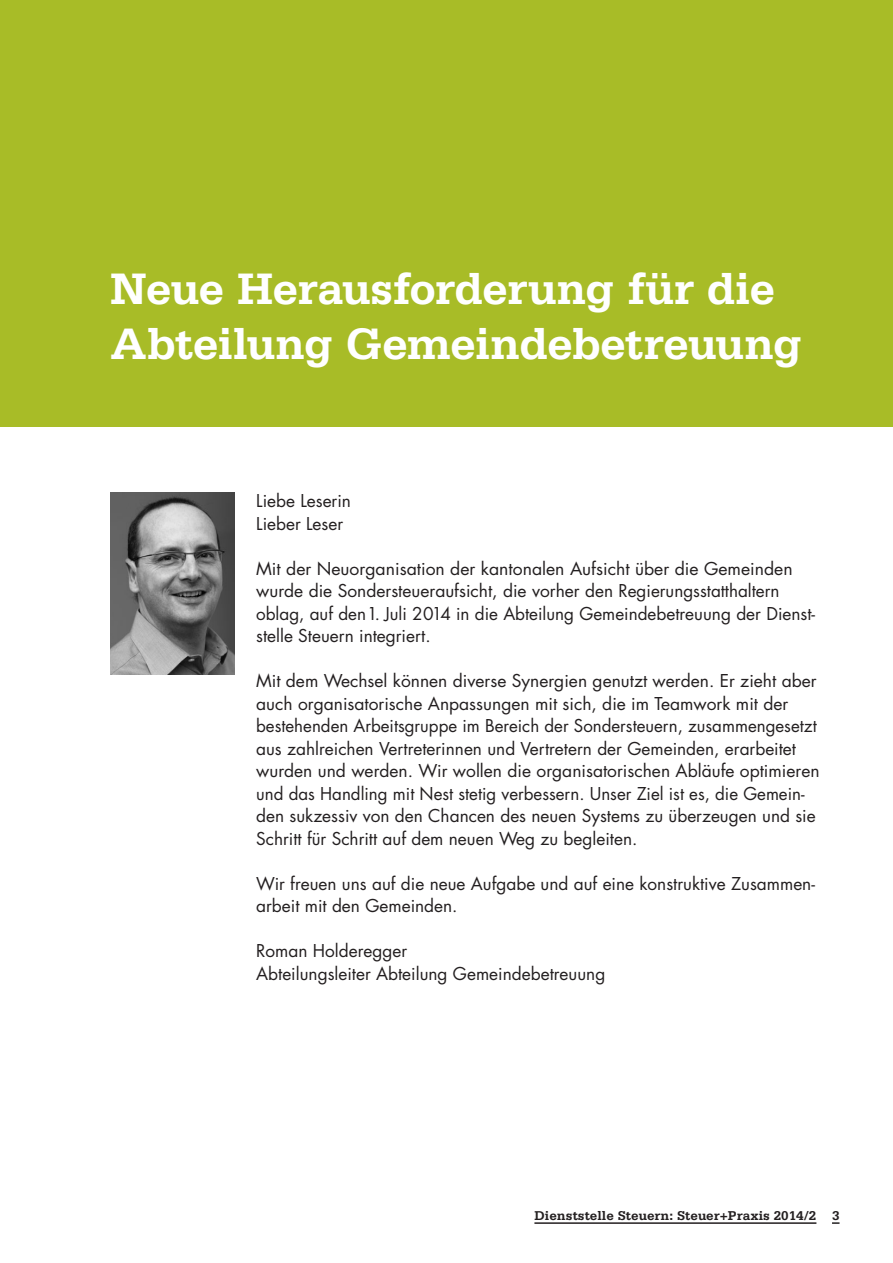
<style>
.page{position:relative;width:893px;height:1263px;background:#fff}
.page>*{position:absolute;margin:0;border:0;box-sizing:border-box;transform-origin:0 0}
.t1{font:700 46.5px/55.5px "Serifa LT";letter-spacing:-.02em;color:#fff}
.t2{font:17.25px/22.5px "Futura LT";color:#231f20}
.t3{font:700 13.5px "Serifa LT";color:#231f20}
</style>
<div class="page">
<svg style="left:832px;top:1222px;width:7px;height:2px"></svg>
<hr style="left:534px;top:1222px;width:282px;height:2px;background:#231f20">
<div style="left:0;top:0;width:893px;height:426px;background:#a8bc27"></div>
<img style="left:111px;top:493px;width:124px;height:181px">
<h1 class="t1" style="left:111px;top:260px;width:693px">Neue Herausforderung für die<br>Abteilung Gemeindebetreuung</h1>
<p class="t2" style="left:256px;top:490px;width:96px">Liebe Leserin<br>Lieber Leser</p>
<p class="t2" style="left:256px;top:557px;width:560px">Mit der Neuorganisation der kantonalen Aufsicht über die Gemeinden wurde die Sondersteueraufsicht, die vorher den Regierungsstatthaltern oblag, auf den 1. Juli 2014 in die Abteilung Gemeindebetreuung der Dienst&shy;stelle Steuern integriert.</p>
<p class="t2" style="left:256px;top:670px;width:565px">Mit dem Wechsel können diverse Synergien genutzt werden. Er zieht aber auch organisatorische Anpassungen mit sich, die im Teamwork mit der bestehenden Arbeitsgruppe im Bereich der Sondersteuern, zusammengesetzt aus zahlreichen Vertreterinnen und Vertretern der Gemeinden, erarbeitet wurden und werden. Wir wollen die organisatorischen Abläufe optimieren und das Handling mit Nest stetig verbessern. Unser Ziel ist es, die Gemein&shy;den sukzessiv von den Chancen des neuen Systems zu überzeugen und sie Schritt für Schritt auf dem neuen Weg zu begleiten.</p>
<p class="t2" style="left:256px;top:872px;width:560px">Wir freuen uns auf die neue Aufgabe und auf eine konstruktive Zusammen&shy;arbeit mit den Gemeinden.</p>
<p class="t2" style="left:256px;top:940px;width:351px">Roman Holderegger<br>Abteilungsleiter Abteilung Gemeindebetreuung</p>
<p class="t3" style="left:534px;top:1208px;width:307px">Dienststelle Steuern: Steuer+Praxis 2014/2 3</p>
</div>
